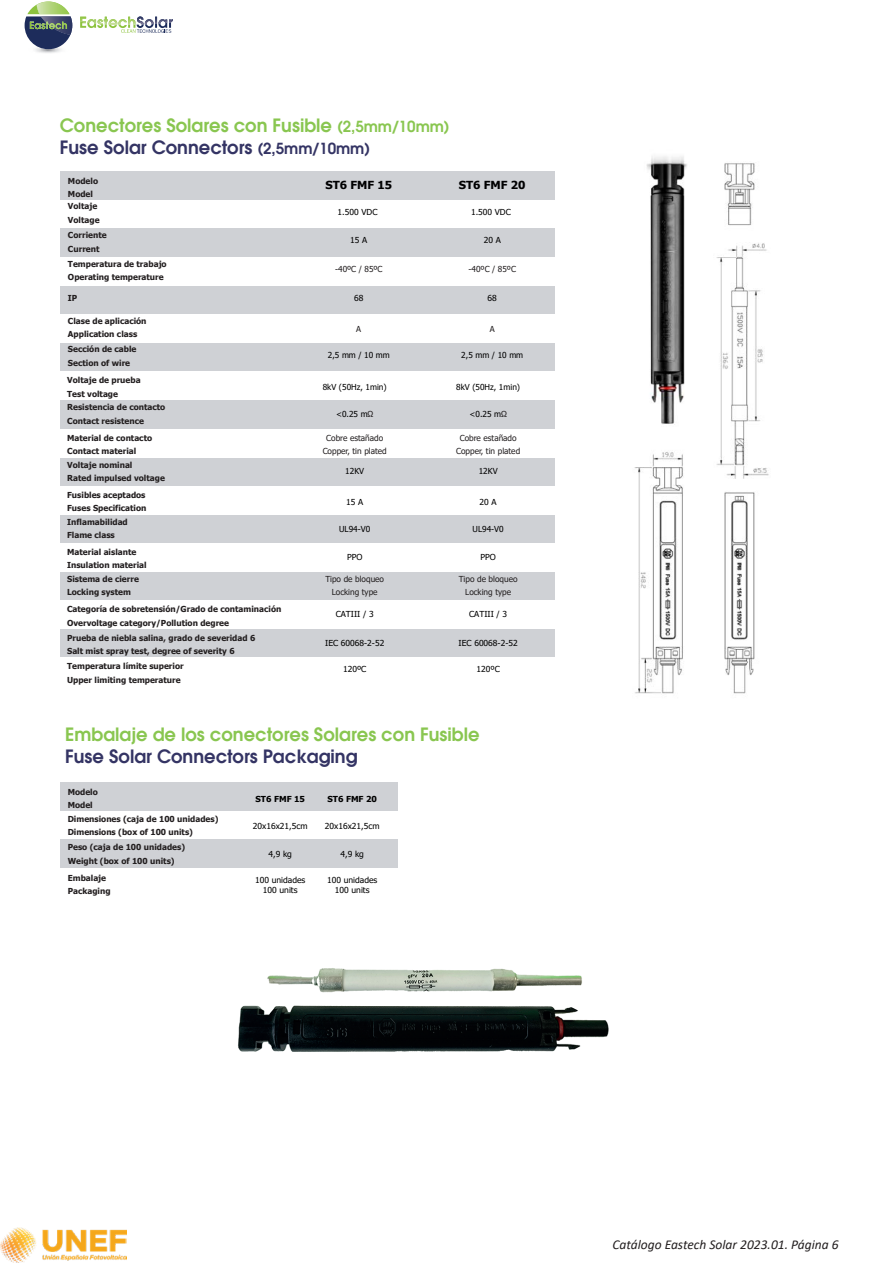
<style>
.page{position:relative;width:893px;height:1263px;background:#fff}
.page>*{position:absolute;margin:0;border:0;box-sizing:border-box;transform-origin:0 0}
.t1{font:600 18px/21.6px "Avant Garde";color:#89c650}
.t2{font:italic 13.5px "Calibri";color:#231f20}
.t3{font:700 11.1px "Tahoma";color:#000001;scale:1.04 1}
.t4{font:700 8.25px/13.5px "Tahoma";color:#231f20}
.t5{font:8.25px/9.9px "Tahoma";color:#000;text-align:center}
.t6{font:8.25px/13.5px "Tahoma";color:#231f20;text-align:center}
.t7{font:700 8.25px "Tahoma";color:#000}
.s1{font-size:15px}
.s2{color:#343464}
.s3{font-size:15px;color:#343464}
.s4{color:#231f20}
</style>
<div class="page">
<img style="left:238px;top:968px;width:371px;height:84px">
<div style="left:60px;top:229px;width:495px;height:28px;background:#cfd1d5"></div>
<div style="left:60px;top:286px;width:495px;height:28px;background:#cfd1d5"></div>
<div style="left:60px;top:343px;width:495px;height:29px;background:#cfd1d5"></div>
<div style="left:60px;top:172px;width:495px;height:28px;background:#cfd1d5"></div>
<div style="left:60px;top:400px;width:495px;height:29px;background:#cfd1d5"></div>
<div style="left:60px;top:457px;width:495px;height:29px;background:#cfd1d5"></div>
<div style="left:60px;top:515px;width:495px;height:28px;background:#cfd1d5"></div>
<div style="left:60px;top:572px;width:495px;height:28px;background:#cfd1d5"></div>
<div style="left:60px;top:629px;width:495px;height:28px;background:#cfd1d5"></div>
<img style="left:634px;top:156px;width:135px;height:538px">
<div style="left:60px;top:840px;width:338px;height:28px;background:#cfd1d5"></div>
<div style="left:60px;top:783px;width:338px;height:28px;background:#cfd1d5"></div>
<img style="left:35px;top:49px;width:27px;height:4px">
<svg style="left:25px;top:2px;width:47px;height:47px"></svg>
<svg style="left:80px;top:16px;width:93px;height:17px"></svg>
<img style="left:0;top:1228px;width:126px;height:35px">
<p class="t1" style="left:60px;top:115px;width:391px">Conectores Solares con Fusible <span class="s1">(2,5mm/10mm)<br></span><span class="s2">Fuse Solar Connectors</span> <span class="s3">(2,5mm/10mm)</span></p>
<p class="t4" style="left:68px;top:174px;width:32px">Modelo<br>Model</p>
<p class="t4" style="left:68px;top:200px;width:33px">Voltaje<br>Voltage</p>
<p class="t4" style="left:68px;top:229px;width:40px">Corriente<br>Current</p>
<p class="t4" style="left:68px;top:257px;width:100px">Temperatura de trabajo<br>Operating temperature</p>
<p class="t4" style="left:68px;top:292px;width:11px">IP</p>
<p class="t4" style="left:68px;top:314px;width:80px">Clase de aplicación<br>Application class</p>
<p class="t4" style="left:68px;top:343px;width:70px">Sección de cable<br>Section of wire</p>
<p class="t5" style="left:328px;top:351px;width:63px">2,5 mm / 10 mm</p>
<p class="t3" style="left:325px;top:177px;width:66px">ST6 FMF 15</p>
<p class="t5" style="left:338px;top:208px;width:41px">1.500 VDC</p>
<p class="t5" style="left:350px;top:236px;width:19px">15 A</p>
<p class="t6" style="left:335px;top:263px;width:49px">-40ºC / 85ºC</p>
<p class="t5" style="left:354px;top:294px;width:11px">68</p>
<p class="t6" style="left:356px;top:323px;width:6px">A</p>
<p class="t3" style="left:459px;top:177px;width:66px">ST6 FMF 20</p>
<p class="t5" style="left:471px;top:208px;width:41px">1.500 VDC</p>
<p class="t5" style="left:484px;top:236px;width:19px">20 A</p>
<p class="t6" style="left:469px;top:263px;width:49px">-40ºC / 85ºC</p>
<p class="t5" style="left:488px;top:294px;width:11px">68</p>
<p class="t6" style="left:490px;top:323px;width:6px">A</p>
<p class="t5" style="left:461px;top:351px;width:63px">2,5 mm / 10 mm</p>
<p class="t4" style="left:67px;top:374px;width:75px">Voltaje de prueba<br>Test voltage</p>
<p class="t4" style="left:67px;top:401px;width:100px">Resistencia de contacto<br>Contact resistence</p>
<p class="t4" style="left:67px;top:458px;width:99px">Voltaje nominal<br>Rated impulsed voltage</p>
<p class="t4" style="left:67px;top:515px;width:62px">Inflamabilidad<br>Flame class</p>
<p class="t4" style="left:67px;top:431px;width:87px">Material de contacto<br>Contact material</p>
<p class="t4" style="left:67px;top:488px;width:81px">Fusibles aceptados<br>Fuses Specification</p>
<p class="t4" style="left:67px;top:545px;width:81px">Material aislante<br>Insulation material<br>Sistema de cierre<br>Locking system</p>
<p class="t4" style="left:67px;top:603px;width:216px">Categoría de sobretensión/Grado de contaminación<br>Overvoltage category/Pollution degree</p>
<p class="t4" style="left:67px;top:631px;width:190px">Prueba de niebla salina, grado de severidad 6<br>Salt mist spray test, degree of severity 6</p>
<p class="t4" style="left:67px;top:660px;width:118px">Temperatura límite superior<br>Upper limiting temperature</p>
<p class="t5" style="left:323px;top:383px;width:65px">8kV (50Hz, 1min)</p>
<p class="t5" style="left:456px;top:383px;width:65px">8kV (50Hz, 1min)</p>
<p class="t5" style="left:336px;top:410px;width:39px">&lt;0.25 m<span class="s4">Ω</span></p>
<p class="t5" style="left:469px;top:410px;width:39px">&lt;0.25 m<span class="s4">Ω</span></p>
<p class="t6" style="left:323px;top:431px;width:66px">Cobre estañado<br>Copper, tin plated</p>
<p class="t6" style="left:456px;top:431px;width:66px">Cobre estañado<br>Copper, tin plated</p>
<p class="t5" style="left:345px;top:467px;width:20px">12KV</p>
<p class="t5" style="left:479px;top:467px;width:20px">12KV</p>
<p class="t5" style="left:346px;top:497px;width:19px">15 A</p>
<p class="t5" style="left:480px;top:497px;width:19px">20 A</p>
<p class="t5" style="left:339px;top:524px;width:33px">UL94-V0</p>
<p class="t5" style="left:473px;top:524px;width:33px">UL94-V0</p>
<p class="t5" style="left:347px;top:553px;width:17px">PPO</p>
<p class="t5" style="left:480px;top:553px;width:17px">PPO</p>
<p class="t6" style="left:325px;top:573px;width:60px">Tipo de bloqueo<br>Locking type</p>
<p class="t6" style="left:459px;top:573px;width:60px">Tipo de bloqueo<br>Locking type</p>
<p class="t5" style="left:336px;top:609px;width:39px">CATIII / 3</p>
<p class="t5" style="left:469px;top:609px;width:39px">CATIII / 3</p>
<p class="t5" style="left:325px;top:638px;width:61px">IEC 60068-2-52</p>
<p class="t5" style="left:459px;top:638px;width:61px">IEC 60068-2-52</p>
<p class="t5" style="left:343px;top:664px;width:25px">120ºC</p>
<p class="t5" style="left:476px;top:664px;width:25px">120ºC</p>
<p class="t1" style="left:65px;top:723px;width:416px">Embalaje de los conectores Solares con Fusible<br><span class="s2">Fuse Solar Connectors Packaging</span></p>
<p class="t4" style="left:68px;top:785px;width:32px">Modelo<br>Model</p>
<p class="t7" style="left:256px;top:793px;width:51px">ST6 FMF 15</p>
<p class="t4" style="left:68px;top:812px;width:152px">Dimensiones (caja de 100 unidades)<br>Dimensions (box of 100 units)</p>
<p class="t5" style="left:253px;top:821px;width:56px">20x16x21,5cm</p>
<p class="t4" style="left:68px;top:840px;width:119px">Peso (caja de 100 unidades)<br>Weight (box of 100 units)</p>
<p class="t5" style="left:268px;top:850px;width:25px">4,9 kg</p>
<p class="t4" style="left:68px;top:871px;width:44px">Embalaje<br>Packaging</p>
<p class="t5" style="left:255px;top:875px;width:52px">100 unidades<br>100 units</p>
<p class="t7" style="left:328px;top:793px;width:51px">ST6 FMF 20</p>
<p class="t5" style="left:325px;top:821px;width:56px">20x16x21,5cm</p>
<p class="t5" style="left:340px;top:850px;width:25px">4,9 kg</p>
<p class="t5" style="left:327px;top:875px;width:52px">100 unidades<br>100 units</p>
<p class="t2" style="left:612px;top:1235px;width:228px">Catálogo Eastech Solar 2023.01. Página 6</p>
</div>
